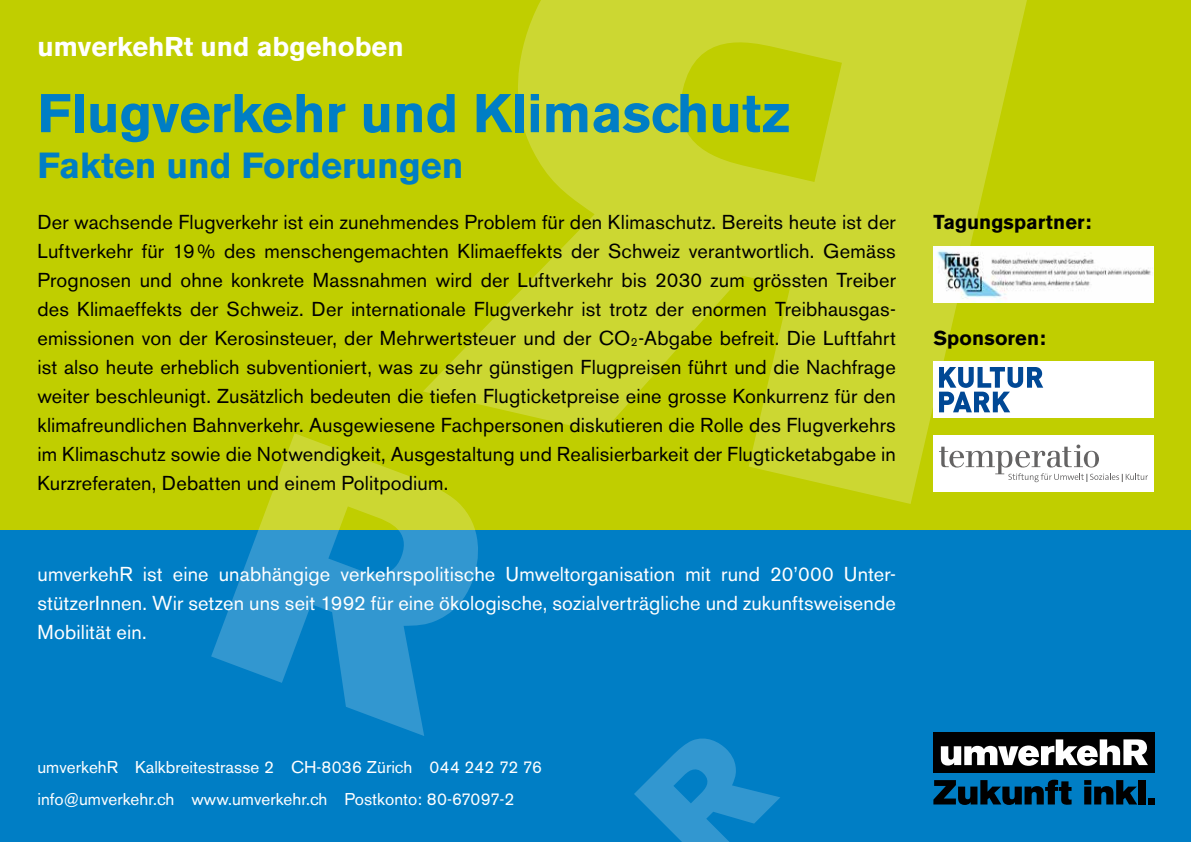
<style>
.page{position:relative;width:1191px;height:842px;background:#fff}
.page>*{position:absolute;margin:0;border:0;box-sizing:border-box;transform-origin:0 0}
.t1{font:700 54px "Akzidenz Grotesk BE";color:#007ec5}
.t2{font:700 36px "Akzidenz Grotesk BE";color:#007ec5}
.t3{font:700 27px "Akzidenz Grotesk BE";color:#fff}
.t4{font:20px/29px "Akzidenz Grotesk BE";letter-spacing:.005em;color:#000;text-align:justify}
.t5{font:20px/29px "Akzidenz Grotesk BE";letter-spacing:.005em;color:#fff;text-align:justify}
.t6{font:700 20px "Akzidenz Grotesk BE";letter-spacing:.005em;color:#000}
.t7{font:17px "Akzidenz Grotesk BE";color:#fff}
.s1{font-size:11.6px}
</style>
<div class="page">
<div style="left:0;top:401px;width:1191px;height:441px;background:#007ec5"></div>
<div style="left:0;top:0;width:1191px;height:529px;background:#c0ce00"></div>
<div style="left:933px;top:732px;width:221px;height:40px;background:#000"></div>
<svg style="left:940px;top:739px;width:208px;height:27px"></svg>
<svg style="left:933px;top:780px;width:138px;height:25px"></svg>
<svg style="left:1084px;top:780px;width:53px;height:24px"></svg>
<div style="left:1138px;top:780px;width:7px;height:24px;background:#000"></div>
<svg style="left:1148px;top:798px;width:6px;height:6px"></svg>
<img style="left:1028px;top:246px;width:125px;height:57px">
<div style="left:933px;top:361px;width:220px;height:57px;background:#fff"></div>
<svg style="left:1028px;top:367px;width:15px;height:21px"></svg>
<div style="left:933px;top:435px;width:220px;height:57px;background:#fff"></div>
<svg style="left:1028px;top:444px;width:119px;height:38px"></svg>
<svg style="left:933px;top:246px;width:95px;height:234px"></svg>
<h3 class="t3" style="left:37px;top:31px;width:368px">umverkehRt und abgehoben</h3>
<h1 class="t1" style="left:37px;top:82px;width:754px">Flugverkehr und Klimaschutz</h1>
<h2 class="t2" style="left:37px;top:145px;width:427px">Fakten und Forderungen</h2>
<p class="t4" style="left:37px;top:208px;width:860px">Der wachsende Flugverkehr ist ein zunehmendes Problem für den Klimaschutz. Bereits heute ist der Luftverkehr für 19% des menschengemachten Klimaeffekts der Schweiz verantwortlich. Gemäss Prognosen und ohne konkrete Massnahmen wird der Luftverkehr bis 2030 zum grössten Treiber des Klimaeffekts der Schweiz. Der internationale Flugverkehr ist trotz der enormen Treibhausgas&shy;emissionen von der Kerosinsteuer, der Mehrwertsteuer und der CO<span class="s1">2</span>-Abgabe befreit. Die Luftfahrt ist also heute erheblich subventioniert, was zu sehr günstigen Flugpreisen führt und die Nachfrage weiter beschleunigt. Zusätzlich bedeuten die tiefen Flugticketpreise eine grosse Konkurrenz für den klimafreundlichen Bahnverkehr. Ausgewiesene Fachpersonen diskutieren die Rolle des Flugverkehrs im Klimaschutz sowie die Notwendigkeit, Ausgestaltung und Realisierbarkeit der Flugticketabgabe in Kurzreferaten, Debatten und einem Politpodium.</p>
<p class="t5" style="left:37px;top:559px;width:860px">umverkehR ist eine unabhängige verkehrspolitische Umweltorganisation mit rund 20’000 Unter&shy;stützerInnen. Wir setzen uns seit 1992 für eine ökologische, sozialverträgliche und zukunftsweisende Mobilität ein.</p>
<p class="t6" style="left:933px;top:211px;width:159px">Tagungspartner:</p>
<p class="t6" style="left:933px;top:327px;width:114px">Sponsoren:</p>
<p class="t7" style="left:37px;top:757px;width:238px">umverkehR Kalkbreitestrasse 2</p>
<p class="t7" style="left:291px;top:757px;width:252px">CH-8036 Zürich 044 242 72 76</p>
<p class="t7" style="left:37px;top:789px;width:478px">info@umverkehr.ch www.umverkehr.ch Postkonto: 80-67097-2</p>
</div>
